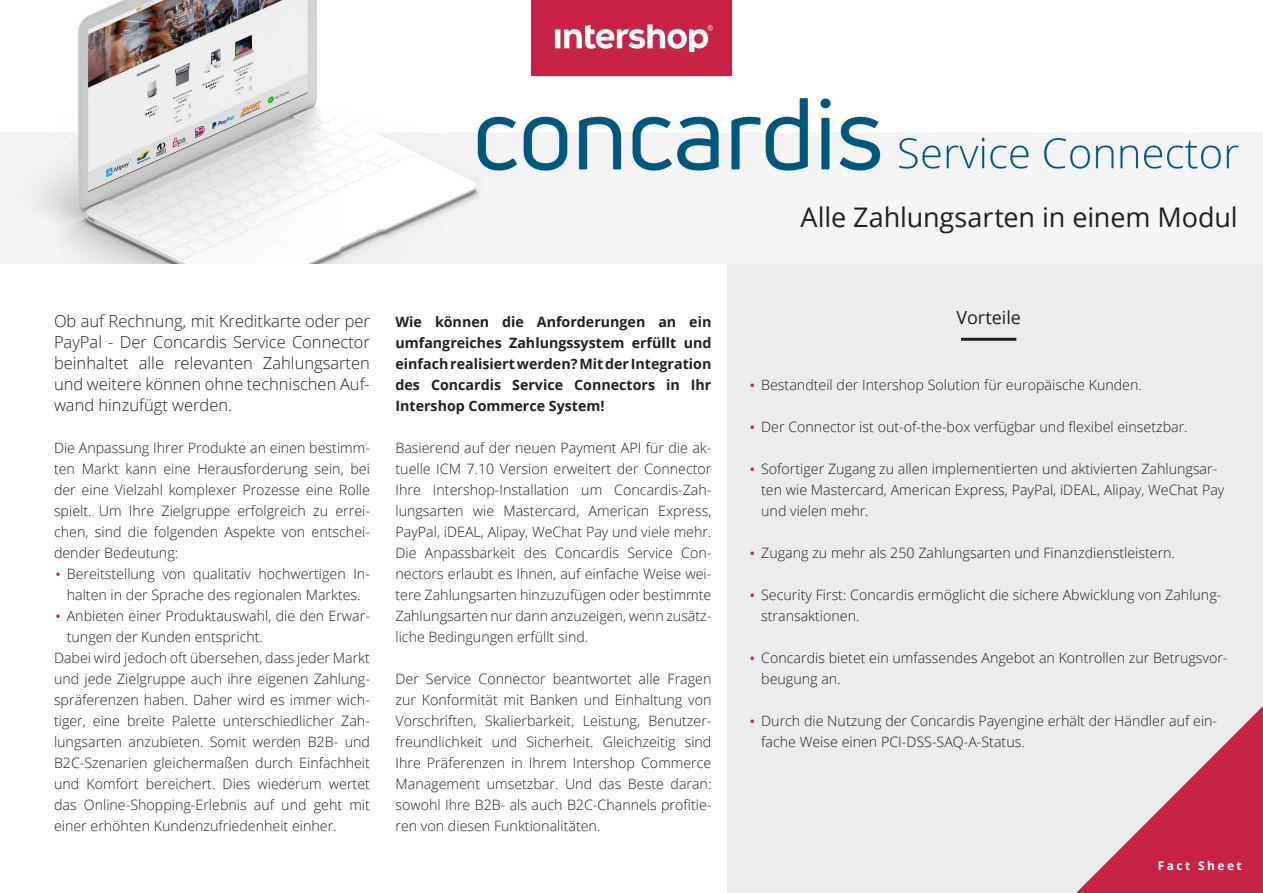
<style>
.page{position:relative;width:1263px;height:893px;background:#fff}
.page>*{position:absolute;margin:0;border:0;box-sizing:border-box;transform-origin:0 0}
.Heading_01_24_29_pt{font:27px "Open Sans";letter-spacing:-.005em;color:#231f20}
.Subheading_01_12_14{font:18px "Open Sans";color:#231f20}
.Introduction_Text_11{font:300 16.5px/21px "Open Sans";color:#231f20;text-align:justify}
.Running_Text_9_5_14{font:300 14.25px/21px "Open Sans";color:#231f20}
.Running_Text_9_5_14-2{font:700 14.25px/21px "Open Sans";color:#231f20;text-align:justify}
.Document_Title_8_11{font:700 12px "Open Sans";letter-spacing:.2em;color:#fff}
.s1{font-size:21px;color:#c82249}
</style>
<div class="page">
<img style="left:0;top:0;width:1263px;height:264px">
<div style="left:727px;top:264px;width:536px;height:629px;background:#ececee"></div>
<hr style="left:961px;top:338px;width:55px;height:3px;background:#231f20">
<svg style="left:1076px;top:706px;width:187px;height:187px"></svg>
<img style="left:531px;top:0;width:201px;height:75px">
<p class="Introduction_Text_11" style="left:54px;top:310px;width:317px">Ob auf Rechnung, mit Kreditkarte oder per PayPal - Der Concardis Service Connector beinhaltet alle relevanten Zahlungsarten und weitere können ohne technischen Auf&shy;wand hinzufügt werden.</p>
<p class="Running_Text_9_5_14" style="left:54px;top:437px;width:317px;text-align:justify">Die Anpassung Ihrer Produkte an einen bestimm&shy;ten Markt kann eine Herausforderung sein, bei der eine Vielzahl komplexer Prozesse eine Rolle spielt. Um Ihre Zielgruppe erfolgreich zu errei&shy;chen, sind die folgenden Aspekte von entschei&shy;dender Bedeutung:</p>
<p class="Running_Text_9_5_14" style="left:54px;top:563px;width:317px;text-align:center"><span class="s1">•</span> Bereitstellung von qualitativ hochwertigen In&shy;halten in der Sprache des regionalen Marktes.</p>
<p class="Running_Text_9_5_14" style="left:67px;top:605px;width:305px;text-indent:-13px"><span class="s1">•</span> Anbieten einer Produktauswahl, die den Erwar&shy;tungen der Kunden entspricht.</p>
<p class="Running_Text_9_5_14" style="left:54px;top:647px;width:317px;text-align:justify">Dabei wird jedoch oft übersehen, dass jeder Markt und jede Zielgruppe auch ihre eigenen Zahlung&shy;spräferenzen haben. Daher wird es immer wich&shy;tiger, eine breite Palette unterschiedlicher Zah&shy;lungsarten anzubieten. Somit werden B2B- und B2C-Szenarien gleichermaßen durch Einfachheit und Komfort bereichert. Dies wiederum wertet das Online-Shopping-Erlebnis auf und geht mit einer erhöhten Kundenzufriedenheit einher.</p>
<p class="Running_Text_9_5_14-2" style="left:395px;top:311px;width:317px">Wie können die Anforderungen an ein umfangreiches Zahlungssystem erfüllt und einfach realisiert werden? Mit der Integration des Concardis Service Connectors in Ihr Intershop Commerce System!</p>
<p class="Running_Text_9_5_14" style="left:395px;top:437px;width:317px;text-align:justify">Basierend auf der neuen Payment API für die ak&shy;tuelle ICM 7.10 Version erweitert der Connector Ihre Intershop-Installation um Concardis-Zah&shy;lungsarten wie Mastercard, American Express, PayPal, iDEAL, Alipay, WeChat Pay und viele mehr.<br>Die Anpassbarkeit des Concardis Service Con&shy;nectors erlaubt es Ihnen, auf einfache Weise wei&shy;tere Zahlungsarten hinzuzufügen oder bestimmte Zahlungsarten nur dann anzuzeigen, wenn zusätz&shy;liche Bedingungen erfüllt sind.</p>
<p class="Running_Text_9_5_14" style="left:395px;top:668px;width:317px;text-align:justify">Der Service Connector beantwortet alle Fragen zur Konformität mit Banken und Einhaltung von Vorschriften, Skalierbarkeit, Leistung, Benutzer&shy;freundlichkeit und Sicherheit. Gleichzeitig sind Ihre Präferenzen in Ihrem Intershop Commerce Management umsetzbar. Und das Beste daran: sowohl Ihre B2B- als auch B2C-Channels profitie&shy;ren von diesen Funktionalitäten.</p>
<p class="Heading_01_24_29_pt" style="left:800px;top:199px;width:439px">Alle Zahlungsarten in einem Modul</p>
<p class="Subheading_01_12_14" style="left:956px;top:305px;width:66px">Vorteile</p>
<p class="Running_Text_9_5_14" style="left:748px;top:374px;width:395px"><span class="s1">•</span> Bestandteil der Intershop Solution für europäische Kunden.</p>
<p class="Running_Text_9_5_14" style="left:748px;top:416px;width:441px"><span class="s1">•</span> Der Connector ist out-of-the-box verfügbar und flexibel einsetzbar.</p>
<p class="Running_Text_9_5_14" style="left:761px;top:458px;width:465px;text-indent:-13px"><span class="s1">•</span> Sofortiger Zugang zu allen implementierten und aktivierten Zahlungsar&shy;ten wie Mastercard, American Express, PayPal, iDEAL, Alipay, WeChat Pay und vielen mehr.</p>
<p class="Running_Text_9_5_14" style="left:748px;top:542px;width:428px"><span class="s1">•</span> Zugang zu mehr als 250 Zahlungsarten und Finanzdienstleistern.</p>
<p class="Running_Text_9_5_14" style="left:761px;top:584px;width:462px;text-indent:-13px"><span class="s1">•</span> Security First: Concardis ermöglicht die sichere Abwicklung von Zahlung&shy;stransaktionen.</p>
<p class="Running_Text_9_5_14" style="left:761px;top:647px;width:468px;text-indent:-13px"><span class="s1">•</span> Concardis bietet ein umfassendes Angebot an Kontrollen zur Betrugsvor&shy;beugung an.</p>
<p class="Running_Text_9_5_14" style="left:761px;top:710px;width:457px;text-indent:-13px"><span class="s1">•</span> Durch die Nutzung der Concardis Payengine erhält der Händler auf ein&shy;fache Weise einen PCI-DSS-SAQ-A-Status.</p>
<p class="Document_Title_8_11" style="left:1158px;top:858px;width:85px">Fact Sheet</p>
</div>
